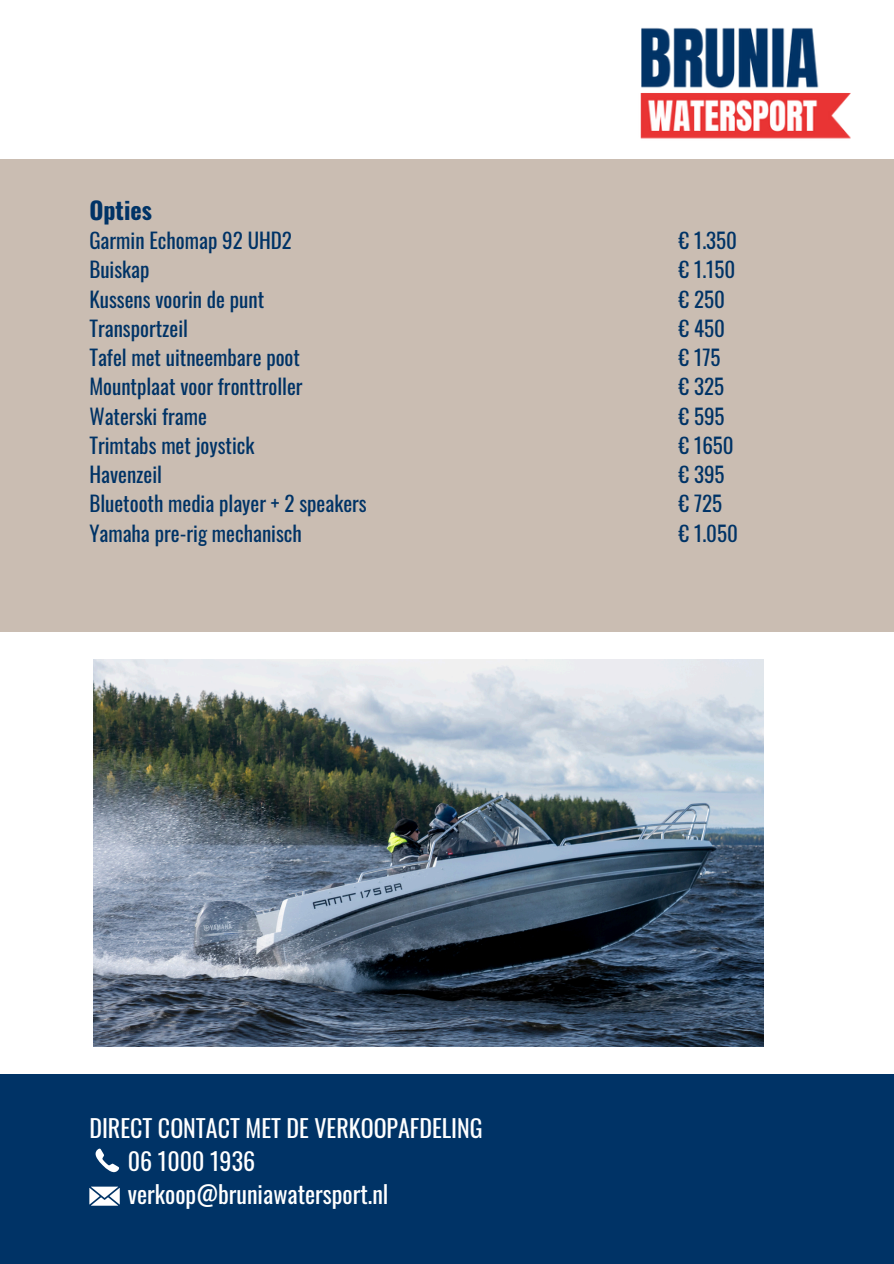
<style>
.page{position:relative;width:894px;height:1264px;background:#fff}
.page>*{position:absolute;margin:0;border:0;box-sizing:border-box;transform-origin:0 0}
.t1{font:24px/32.7px "Oswald";color:#fff}
.t2{font:700 24px "Oswald";color:#036}
.t3{font:21px "Oswald";color:#036}
</style>
<div class="page">
<div style="left:0;top:159px;width:893px;height:472px;background:#cabdb2"></div>
<div style="left:0;top:1074px;width:893px;height:189px;background:#036"></div>
<svg style="left:95px;top:1148px;width:24px;height:25px"></svg>
<svg style="left:89px;top:1186px;width:31px;height:19px"></svg>
<img style="left:94px;top:659px;width:669px;height:387px">
<img style="left:640px;top:27px;width:211px;height:112px">
<p class="t2" style="left:89px;top:191px;width:64px">Opties</p>
<p class="t3" style="left:89px;top:224px;width:204px">Garmin Echomap 92 UHD2</p>
<p class="t3" style="left:89px;top:253px;width:62px">Buiskap</p>
<p class="t3" style="left:89px;top:282px;width:176px">Kussens voorin de punt</p>
<p class="t3" style="left:89px;top:312px;width:100px">Transportzeil</p>
<p class="t3" style="left:89px;top:341px;width:212px">Tafel met uitneembare poot</p>
<p class="t3" style="left:89px;top:370px;width:215px">Mountplaat voor fronttroller</p>
<p class="t3" style="left:89px;top:399px;width:119px">Waterski frame</p>
<p class="t3" style="left:89px;top:429px;width:167px">Trimtabs met joystick</p>
<p class="t3" style="left:89px;top:458px;width:74px">Havenzeil</p>
<p class="t3" style="left:89px;top:487px;width:279px">Bluetooth media player + 2 speakers</p>
<p class="t3" style="left:89px;top:516px;width:214px">Yamaha pre-rig mechanisch</p>
<p class="t3" style="left:678px;top:224px;width:60px">€ 1.350</p>
<p class="t3" style="left:678px;top:253px;width:58px">€ 1.150</p>
<p class="t3" style="left:678px;top:282px;width:48px">€ 250</p>
<p class="t3" style="left:678px;top:312px;width:48px">€ 450</p>
<p class="t3" style="left:678px;top:341px;width:43px">€ 175</p>
<p class="t3" style="left:678px;top:370px;width:47px">€ 325</p>
<p class="t3" style="left:678px;top:399px;width:47px">€ 595</p>
<p class="t3" style="left:678px;top:429px;width:56px">€ 1650</p>
<p class="t3" style="left:678px;top:458px;width:47px">€ 395</p>
<p class="t3" style="left:678px;top:487px;width:45px">€ 725</p>
<p class="t3" style="left:678px;top:516px;width:61px">€ 1.050</p>
<p class="t1" style="left:128px;top:1110px;width:356px;text-indent:-38px">DIRECT CONTACT MET DE VERKOOPAFDELING<br>06 1000 1936 verkoop@bruniawatersport.nl</p>
</div>
